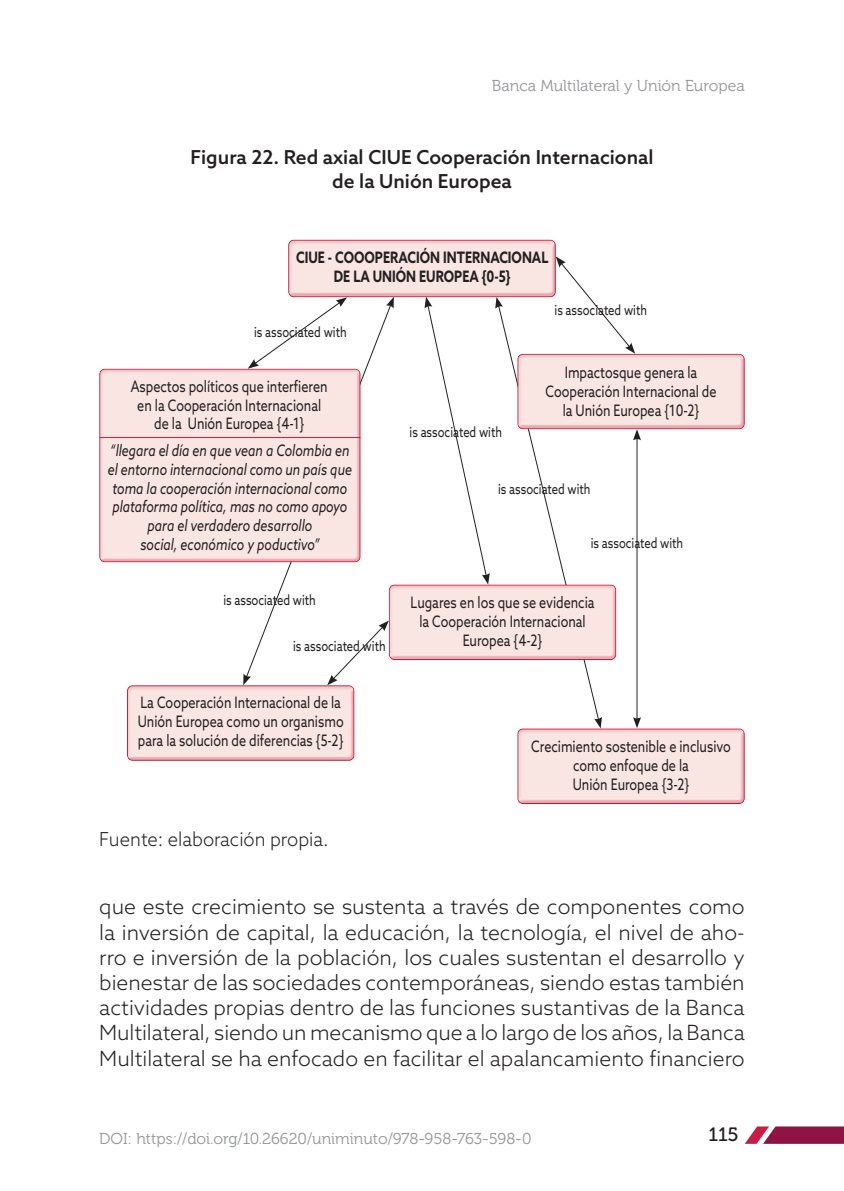
<style>
.page{position:relative;width:844px;height:1191px;background:#fff}
.page>*{position:absolute;margin:0;border:0;box-sizing:border-box;transform-origin:0 0}
.Texto_cuerpo{font:300 21px/25.2px "Azo Sans";color:#231f20;text-align:justify}
.Titulos_tablas_y_fig{font:500 19.25px/24.5px "Azo Sans";color:#231f20;text-align:center}
.Fuente{font:300 19.25px "Azo Sans";color:#231f20;scale:.95 1}
.t1{font:19.25px "Museo 500";color:#231f20}
.texto_sin{font:15.75px/18.9px "Azo Sans";color:#231f20;text-align:center;scale:.8 1}
.texto_sin-2{font:italic 15.75px/18.9px "Azo Sans";color:#231f20;text-align:center;scale:.8 1}
.t2{font:15.75px "Museo 300";color:#939598}
.texto_sin-3{font:700 15.75px/18.9px "Azo Sans";color:#231f20;text-align:center;scale:.8 1}
.texto_sin-4{font:14px "Azo Sans";color:#231f20;scale:.8 1}
</style>
<div class="page">
<svg style="left:745px;top:1126px;width:98px;height:17px;background:#a73861"></svg>
<svg style="left:499px;top:309px;width:100px;height:408px"></svg>
<svg style="left:495px;top:298px;width:8px;height:11px"></svg>
<svg style="left:594px;top:717px;width:8px;height:6px"></svg>
<svg style="left:247px;top:308px;width:143px;height:365px"></svg>
<svg style="left:386px;top:298px;width:8px;height:10px"></svg>
<svg style="left:243px;top:673px;width:8px;height:7px"></svg>
<div style="left:282px;top:235px;width:276px;height:62px;background:#ca1d43;opacity:.3"></div>
<div style="left:284px;top:240px;width:274px;height:58px;background:#ca1d43;opacity:.3"></div>
<svg style="left:248px;top:297px;width:99px;height:66px"></svg>
<svg style="left:555px;top:256px;width:78px;height:92px"></svg>
<svg style="left:327px;top:620px;width:62px;height:60px"></svg>
<div style="left:94px;top:363px;width:269px;height:199px;background:#ca1d43;opacity:.3"></div>
<div style="left:95px;top:369px;width:268px;height:194px;background:#ca1d43;opacity:.3"></div>
<hr style="left:100px;top:437px;width:260px;height:1px;background:#ca1d43">
<div style="left:123px;top:685px;width:234px;height:77px;background:#ca1d43;opacity:.3"></div>
<div style="left:511px;top:348px;width:236px;height:81px;background:#ca1d43;opacity:.3"></div>
<div style="left:513px;top:354px;width:234px;height:77px;background:#ca1d43;opacity:.3"></div>
<div style="left:383px;top:579px;width:236px;height:81px;background:#ca1d43;opacity:.3"></div>
<div style="left:385px;top:585px;width:234px;height:76px;background:#ca1d43;opacity:.3"></div>
<div style="left:511px;top:723px;width:236px;height:81px;background:#ca1d43;opacity:.3"></div>
<div style="left:513px;top:729px;width:234px;height:76px;background:#ca1d43;opacity:.3"></div>
<hr style="left:636px;top:437px;width:1px;height:283px;background:#231f20">
<svg style="left:632px;top:429px;width:9px;height:11px"></svg>
<svg style="left:632px;top:717px;width:9px;height:11px"></svg>
<svg style="left:424px;top:297px;width:65px;height:287px"></svg>
<p class="t2" style="left:492px;top:77px;width:254px">Banca Multilateral y Unión Europea</p>
<p class="Titulos_tablas_y_fig" style="left:190px;top:144px;width:464px">Figura 22. Red axial CIUE Cooperación Internacional de la Unión Europea</p>
<p class="texto_sin-3" style="left:296px;top:248px;width:317px">CIUE - COOOPERACIÓN INTERNACIONAL<br>DE LA UNIÓN EUROPEA {0-5}</p>
<p class="texto_sin-4" style="left:254px;top:323px;width:117px">is associated with</p>
<p class="texto_sin" style="left:131px;top:376px;width:247px">Aspectos políticos que interfieren en la Cooperación Internacional de la Unión Europea {4-1}</p>
<p class="texto_sin-2" style="left:108px;top:440px;width:306px">“llegara el día en que vean a Colombia en el entorno internacional como un país que toma la cooperación internacional como plataforma política, mas no como apoyo para el verdadero desarrollo<br>social, económico y poductivo”</p>
<p class="texto_sin-4" style="left:223px;top:590px;width:117px">is associated with</p>
<p class="texto_sin-4" style="left:293px;top:637px;width:117px">is associated with</p>
<p class="texto_sin" style="left:138px;top:692px;width:259px;text-align:left">La Cooperación Internacional de la<br>Unión Europea como un organismo para la solución de diferencias {5-2}</p>
<p class="Fuente" style="left:99px;top:826px;width:243px">Fuente: elaboración propia.</p>
<p class="texto_sin-4" style="left:554px;top:301px;width:117px">is associated with</p>
<p class="texto_sin-4" style="left:409px;top:422px;width:117px">is associated with</p>
<p class="texto_sin" style="left:545px;top:362px;width:215px">Impactosque genera la<br>Cooperación Internacional de la Unión Europea {10-2}</p>
<p class="texto_sin-4" style="left:498px;top:479px;width:117px">is associated with</p>
<p class="texto_sin-4" style="left:590px;top:534px;width:117px">is associated with</p>
<p class="texto_sin" style="left:410px;top:593px;width:231px">Lugares en los que se evidencia la Cooperación Internacional<br>Europea {4-2}</p>
<p class="texto_sin" style="left:531px;top:737px;width:251px">Crecimiento sostenible e inclusivo como enfoque de la<br>Unión Europea {3-2}</p>
<p class="Texto_cuerpo" style="left:99px;top:894px;width:647px">que este crecimiento se sustenta a través de componentes como la inversión de capital, la educación, la tecnología, el nivel de aho&shy;rro e inversión de la población, los cuales sustentan el desarrollo y bienestar de las sociedades contemporáneas, siendo estas también actividades propias dentro de las funciones sustantivas de la Banca Multilateral, siendo un mecanismo que a lo largo de los años, la Banca Multilateral se ha enfocado en facilitar el apalancamiento financiero</p>
<p class="t2" style="left:99px;top:1130px;width:433px">DOI: https://doi.org/10.26620/uniminuto/978-958-763-598-0</p>
<p class="t1" style="left:708px;top:1123px;width:32px">115</p>
</div>
